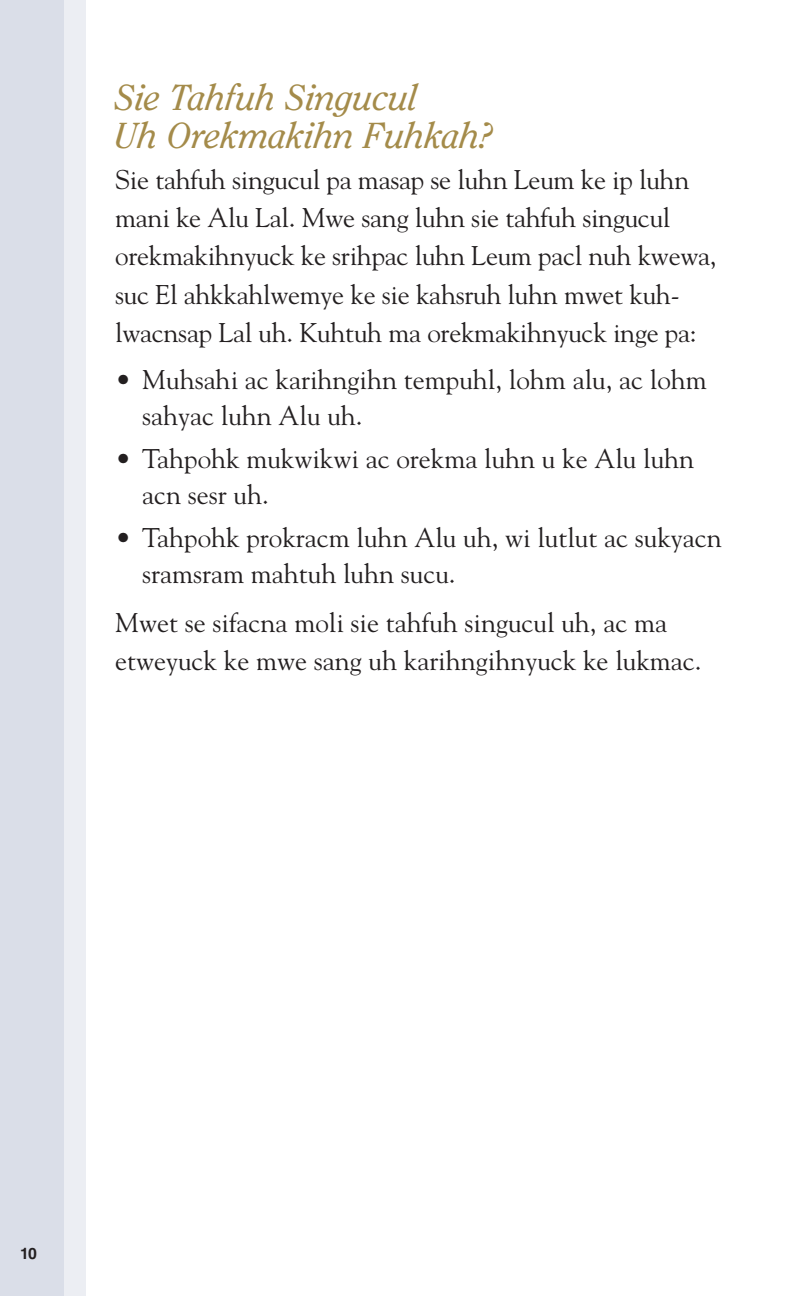
<style>
.page{position:relative;width:810px;height:1296px;background:#fff}
.page>*{position:absolute;margin:0;border:0;box-sizing:border-box;transform-origin:0 0}
.t1{font:italic 36px/38.2px "Clearfacelds Lat";letter-spacing:-.005em;color:#a48b4a}
.t2{font:27px/38.2px "Goudy Oldstylelds Lat";color:#231f20}
.t3{font:700 15.75px "Helveticalds Lat";color:#231f20}
</style>
<div class="page">
<div style="left:0;top:0;width:85px;height:1296px;background:#dadee8"></div>
<div style="left:64px;top:0;width:21px;height:1296px;background:#eceef3"></div>
<h1 class="t1" style="left:115px;top:75px;width:380px">Sie Tahfuh Singucul<br>Uh Orekmakihn Fuhkah?</h1>
<p class="t2" style="left:115px;top:158px;width:603px">Sie tahfuh singucul pa masap se luhn Leum ke ip luhn mani ke Alu Lal. Mwe sang luhn sie tahfuh singucul orekmakihnyuck ke srihpac luhn Leum pacl nuh kwewa, suc El ahkkahlwemye ke sie kahsruh luhn mwet kuh&shy;lwacnsap Lal uh. Kuhtuh ma orekmakihnyuck inge pa:</p>
<p class="t2" style="left:142px;top:359px;width:566px;line-height:36px;text-indent:-27px">• Muhsahi ac karihngihn tempuhl, lohm alu, ac lohm sahyac luhn Alu uh.</p>
<p class="t2" style="left:142px;top:438px;width:554px;line-height:36px;text-indent:-27px">• Tahpohk mukwikwi ac orekma luhn u ke Alu luhn acn sesr uh.</p>
<p class="t2" style="left:142px;top:517px;width:581px;line-height:36px;text-indent:-27px">• Tahpohk prokracm luhn Alu uh, wi lutlut ac sukyacn sramsram mahtuh luhn sucu.</p>
<p class="t2" style="left:115px;top:601px;width:588px">Mwet se sifacna moli sie tahfuh singucul uh, ac ma etweyuck ke mwe sang uh karihngihnyuck ke lukmac.</p>
<p class="t3" style="left:20px;top:1240px;width:18px">10</p>
</div>
